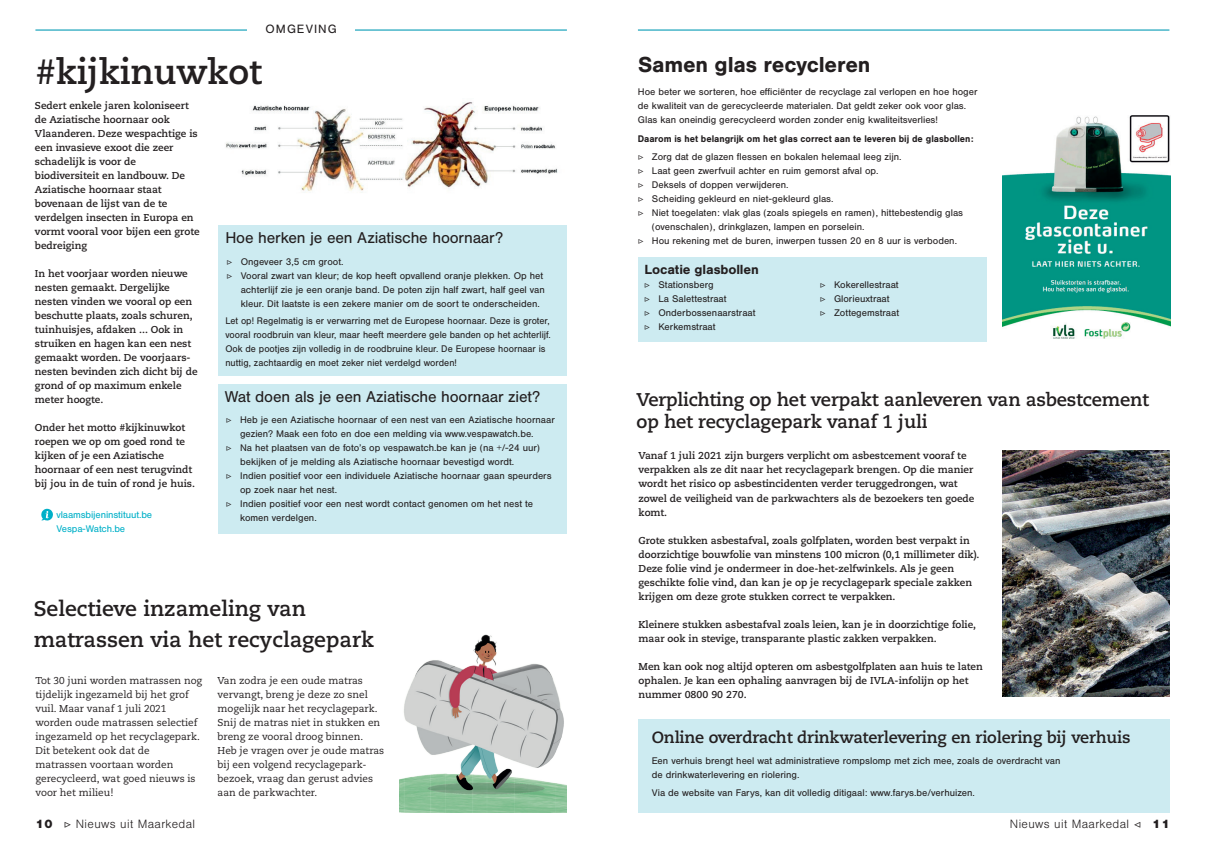
<style>
.page{position:relative;width:1205px;height:851px;background:#fff}
.page>*{position:absolute;margin:0;border:0;box-sizing:border-box;transform-origin:0 0}
.t1{font:700 35px "Caecilia LT Std";letter-spacing:-.01em;color:#231f20}
.t2{font:700 22.5px "Nimbus San";letter-spacing:-.01em;color:#231f20}
.t3{font:700 21.25px/30px "Caecilia LT Std";color:#231f20}
.t4{font:700 18.38px/22.6px "Caecilia LT Std";letter-spacing:-.01em;color:#231f20}
.t5{font:16.25px "Nimbus San";letter-spacing:-.01em;color:#231f20}
.t6{font:700 16.25px "Caecilia LT Std";letter-spacing:-.01em;color:#231f20}
.t7{font:700 13.75px "Nimbus San";letter-spacing:-.01em;color:#231f20}
.t8{font:300 12.5px "Nimbus San";letter-spacing:.03em;color:#231f20}
.t9{font:12.5px "Nimbus San";letter-spacing:.08em;color:#231f20}
.t10{font:700 10px/14px "Caecilia LT Std";color:#231f20}
.t11{font:10px/14px "Nimbus San";color:#231f20}
.t12{font:10px/14px "Caecilia LT Std";color:#231f20}
.t13{font:10px/14px "Nimbus San";color:#231f20;scale:.96 1}
.t14{font:700 10px/17.5px "Nimbus San";color:#231f20;scale:.94 1}
.t15{font:10px/14px "Nimbus San";letter-spacing:-.01em;color:#00b0c8}
.s1{font-family:"Minion Pro"}
.s2{font-family:"Minion Pro";font-weight:400}
.s3{font-weight:400}
.s4{font-weight:900}
.s5{font-family:"Minion Pro";font-weight:500}
</style>
<div class="page">
<hr style="left:35px;top:29px;width:532px;height:2px;background:#22a6be">
<hr style="left:638px;top:29px;width:531px;height:2px;background:#22a6be">
<div style="left:248px;top:25px;width:107px;height:19px;background:#fff"></div>
<div style="left:218px;top:225px;width:349px;height:150px;background:#cdebf1"></div>
<div style="left:218px;top:384px;width:349px;height:149px;background:#cdebf1"></div>
<svg style="left:41px;top:508px;width:12px;height:12px"></svg>
<img style="left:226px;top:102px;width:332px;height:91px">
<div style="left:638px;top:257px;width:349px;height:84px;background:#cdebf1"></div>
<div style="left:638px;top:719px;width:531px;height:94px;background:#cdebf1"></div>
<img style="left:1002px;top:115px;width:168px;height:224px">
<img style="left:1002px;top:450px;width:167px;height:246px">
<img style="left:400px;top:634px;width:167px;height:178px">
<p class="t9" style="left:266px;top:22px;width:73px">OMGEVING</p>
<h1 class="t1" style="left:35px;top:51px;width:228px">#kijkinuwkot</h1>
<p class="t10" style="left:35px;top:99px;width:166px">Sedert enkele jaren koloniseert de Aziatische hoornaar ook<br>Vlaanderen. Deze wespachtige is een invasieve exoot die zeer schadelijk is voor de biodiversiteit en landbouw. De<br>Aziatische hoornaar staat bovenaan de lijst van de te verdelgen insecten in Europa en vormt vooral voor bijen een grote bedreiging</p>
<p class="t10" style="left:35px;top:267px;width:164px">In het voorjaar worden nieuwe nesten gemaakt. Dergelijke nesten vinden we vooral op een beschutte plaats, zoals schuren, tuinhuisjes, afdaken ... Ook in struiken en hagen kan een nest gemaakt worden. De voorjaars&shy;nesten bevinden zich dicht bij de grond of op maximum enkele meter hoogte.</p>
<p class="t10" style="left:35px;top:421px;width:162px">Onder het motto #kijkinuwkot roepen we op om goed rond te kijken of je een Aziatische hoornaar of een nest terugvindt bij jou in de tuin of rond je huis.</p>
<p class="t15" style="left:56px;top:507px;width:97px">vlaamsbijeninstituut.be<br>Vespa-Watch.be</p>
<h3 class="t5" style="left:225px;top:229px;width:279px">Hoe herken je een Aziatische hoornaar?</h3>
<p class="t11" style="left:227px;top:254px;width:119px"><span class="s1">▷</span> Ongeveer 3,5 cm groot.</p>
<p class="t11" style="left:227px;top:268px;width:318px"><span class="s1">▷</span> Vooral zwart van kleur; de kop heeft opvallend oranje plekken. Op het</p>
<p class="t11" style="left:241px;top:282px;width:306px">achterlijf zie je een oranje band. De poten zijn half zwart, half geel van</p>
<p class="t11" style="left:241px;top:296px;width:301px">kleur. Dit laatste is een zekere manier om de soort te onderscheiden.</p>
<p class="t13" style="left:225px;top:314px;width:341px">Let op! Regelmatig is er verwarring met de Europese hoornaar. Deze is groter, vooral roodbruin van kleur, maar heeft meerdere gele banden op het achterlijf.<br>Ook de pootjes zijn volledig in de roodbruine kleur. De Europese hoornaar is nuttig, zachtaardig en moet zeker niet verdelgd worden!</p>
<h3 class="t5" style="left:225px;top:387px;width:317px">Wat doen als je een Aziatische hoornaar ziet?</h3>
<p class="t11" style="left:226px;top:413px;width:330px"><span class="s1">▷</span> Heb je een Aziatische hoornaar of een nest van een Aziatische hoornaar</p>
<p class="t11" style="left:240px;top:427px;width:295px">gezien? Maak een foto en doe een melding via www.vespawatch.be.</p>
<p class="t11" style="left:226px;top:441px;width:315px"><span class="s1">▷</span> Na het plaatsen van de foto’s op vespawatch.be kan je (na +/-24 uur)</p>
<p class="t11" style="left:240px;top:455px;width:276px">bekijken of je melding als Aziatische hoornaar bevestigd wordt.</p>
<p class="t11" style="left:226px;top:469px;width:327px"><span class="s1">▷</span> Indien positief voor een individuele Aziatische hoornaar gaan speurders</p>
<p class="t11" style="left:240px;top:483px;width:99px">op zoek naar het nest.</p>
<p class="t11" style="left:226px;top:497px;width:309px"><span class="s1">▷</span> Indien positief voor een nest wordt contact genomen om het nest te</p>
<p class="t11" style="left:240px;top:511px;width:78px">komen verdelgen.</p>
<h3 class="t3" style="left:34px;top:594px;width:342px">Selectieve inzameling van matrassen via het recyclagepark</h3>
<p class="t12" style="left:35px;top:673px;width:168px">Tot 30 juni worden matrassen nog tijdelijk ingezameld bij het grof vuil. Maar vanaf 1 juli 2021 worden oude matrassen selectief ingezameld op het recyclagepark.<br>Dit betekent ook dat de matrassen voortaan worden gerecycleerd, wat goed nieuws is voor het milieu!</p>
<p class="t12" style="left:218px;top:673px;width:168px">Van zodra je een oude matras vervangt, breng je deze zo snel mogelijk naar het recyclagepark.<br>Snij de matras niet in stukken en breng ze vooral droog binnen.<br>Heb je vragen over je oude matras bij een volgend recyclagepark&shy;bezoek, vraag dan gerust advies aan de parkwachter.</p>
<h2 class="t2" style="left:638px;top:52px;width:234px">Samen glas recycleren</h2>
<p class="t11" style="left:638px;top:85px;width:341px">Hoe beter we sorteren, hoe efficiënter de recyclage zal verlopen en hoe hoger de kwaliteit van de gerecycleerde materialen. Dat geldt zeker ook voor glas.<br>Glas kan oneindig gerecycleerd worden zonder enig kwaliteitsverlies!</p>
<p class="t14" style="left:638px;top:130px;width:359px">Daarom is het belangrijk om het glas correct aan te leveren bij de glasbollen: <span class="s2">▷</span> <span class="s3">Zorg dat de glazen flessen en bokalen helemaal leeg zijn.</span></p>
<p class="t11" style="left:638px;top:164px;width:242px"><span class="s1">▷</span> Laat geen zwerfvuil achter en ruim gemorst afval op.</p>
<p class="t11" style="left:638px;top:178px;width:152px"><span class="s1">▷</span> Deksels of doppen verwijderen.</p>
<p class="t11" style="left:638px;top:192px;width:197px"><span class="s1">▷</span> Scheiding gekleurd en niet-gekleurd glas.</p>
<p class="t11" style="left:638px;top:206px;width:327px"><span class="s1">▷</span> Niet toegelaten: vlak glas (zoals spiegels en ramen), hittebestendig glas</p>
<p class="t11" style="left:652px;top:220px;width:214px">(ovenschalen), drinkglazen, lampen en porselein.</p>
<p class="t11" style="left:638px;top:234px;width:321px"><span class="s1">▷</span> Hou rekening met de buren, inwerpen tussen 20 en 8 uur is verboden.</p>
<h3 class="t7" style="left:644px;top:262px;width:116px">Locatie glasbollen</h3>
<p class="t11" style="left:644px;top:277px;width:113px"><span class="s1">▷</span> Stationsberg<br><span class="s1">▷</span> La Salettestraat<br><span class="s1">▷</span> Onderbossenaarstraat <span class="s1">▷</span> Kerkemstraat</p>
<p class="t11" style="left:820px;top:277px;width:81px"><span class="s1">▷</span> Kokerellestraat <span class="s1">▷</span> Glorieuxtraat<br><span class="s1">▷</span> Zottegemstraat</p>
<h3 class="t4" style="left:637px;top:388px;width:514px">Verplichting op het verpakt aanleveren van asbestcement op het recyclagepark vanaf 1 juli</h3>
<p class="t10" style="left:638px;top:449px;width:337px">Vanaf 1 juli 2021 zijn burgers verplicht om asbestcement vooraf te verpakken als ze dit naar het recyclagepark brengen. Op die manier wordt het risico op asbestincidenten verder teruggedrongen, wat zowel de veiligheid van de parkwachters als de bezoekers ten goede komt.</p>
<p class="t10" style="left:638px;top:533px;width:342px">Grote stukken asbestafval, zoals golfplaten, worden best verpakt in doorzichtige bouwfolie van minstens 100 micron (0,1 millimeter dik).<br>Deze folie vind je ondermeer in doe-het-zelfwinkels. Als je geen geschikte folie vind, dan kan je op je recyclagepark speciale zakken krijgen om deze grote stukken correct te verpakken.</p>
<p class="t10" style="left:638px;top:617px;width:339px">Kleinere stukken asbestafval zoals leien, kan je in doorzichtige folie, maar ook in stevige, transparante plastic zakken verpakken.</p>
<p class="t10" style="left:638px;top:659px;width:346px">Men kan ook nog altijd opteren om asbestgolfplaten aan huis te laten ophalen. Je kan een ophaling aanvragen bij de IVLA-infolijn op het nummer 0800 90 270.</p>
<h3 class="t6" style="left:652px;top:727px;width:480px">Online overdracht drinkwaterlevering en riolering bij verhuis</h3>
<p class="t11" style="left:652px;top:753px;width:410px">Een verhuis brengt heel wat administratieve rompslomp met zich mee, zoals de overdracht van de drinkwaterlevering en riolering.</p>
<p class="t11" style="left:652px;top:785px;width:325px">Via de website van Farys, kan dit volledig ditigaal: www.farys.be/verhuizen.</p>
<p class="t8" style="left:35px;top:817px;width:161px"><span class="s4">10</span> <span class="s5">▷</span> Nieuws uit Maarkedal</p>
<p class="t8" style="left:1010px;top:817px;width:161px">Nieuws uit Maarkedal <span class="s5">◁</span> <span class="s4">11</span></p>
</div>
